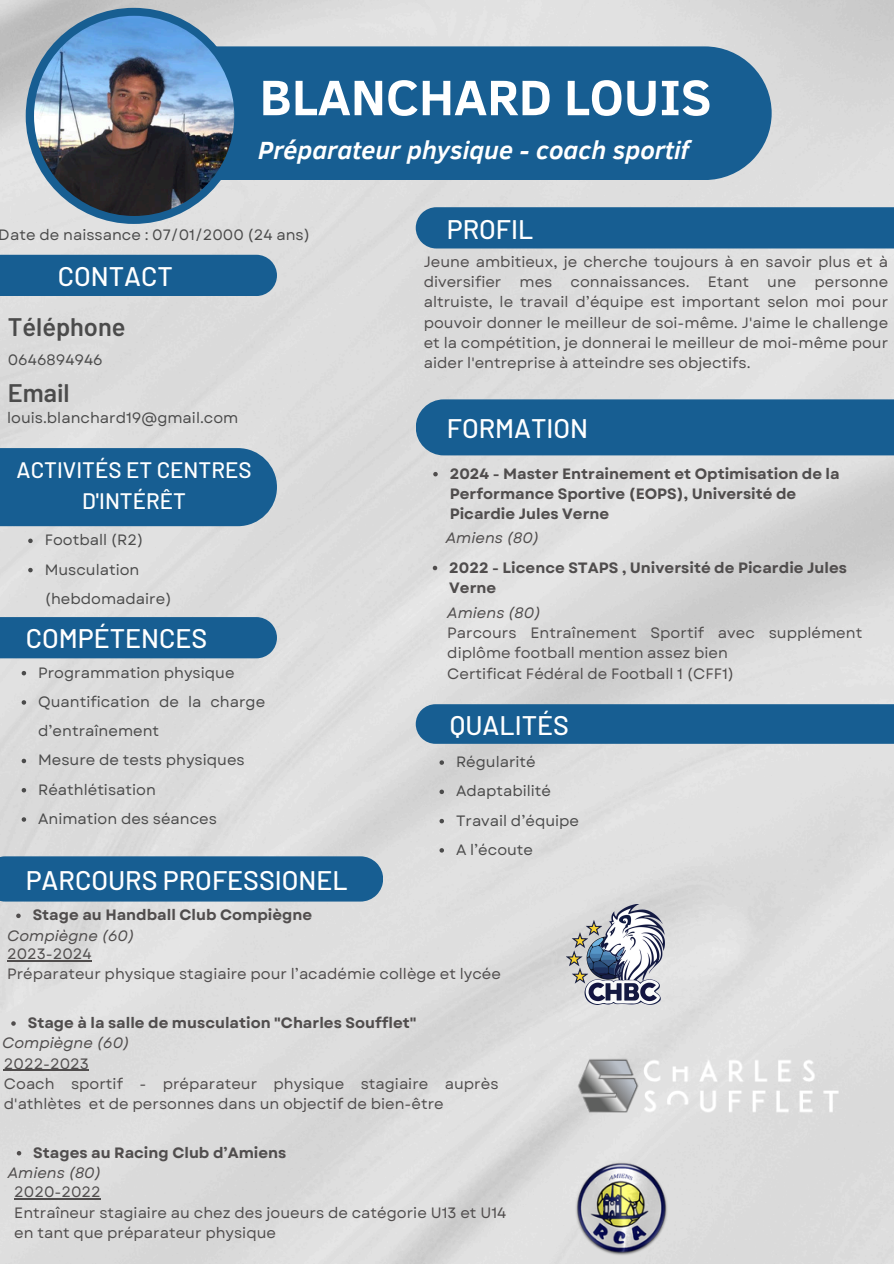
<style>
.page{position:relative;width:894px;height:1264px;background:#fff}
.page>*{position:absolute;margin:0;border:0;box-sizing:border-box;transform-origin:0 0}
.t1{font:700 50.85px "Clear Sans";color:#fff}
.t2{font:500 26.85px "Barlow";color:#fff}
.t3{font:italic 700 25.5px "Clear Sans";color:#fff}
.t4{font:600 25.35px "Barlow";color:#4b4b4b}
.t5{font:500 22.35px/30.3px "Barlow";color:#fff;text-align:center}
.t6{font:15px/20.2px "Garet";color:#504d4d}
.t7{font:15px/29.2px "Garet";color:#4b4b4b}
.t8{font:700 15px/20.2px "Garet";color:#504d4d}
.t9{font:italic 15px "Garet";color:#504d4d}
</style>
<div class="page">
<img style="left:0;top:0;width:893px;height:1263px">
<div style="left:34px;top:46px;width:737px;height:134px;background:#175e92"></div>
<div style="left:26px;top:8px;width:216px;height:216px;background:#175e92;border-radius:50%"></div>
<div style="left:415px;top:207px;width:478px;height:41px;background:#175e92"></div>
<div style="left:0;top:856px;width:383px;height:45px;background:#175e92"></div>
<div style="left:415px;top:399px;width:478px;height:56px;background:#175e92"></div>
<div style="left:0;top:255px;width:277px;height:41px;background:#175e92"></div>
<img style="left:34px;top:16px;width:200px;height:200px;border-radius:50%">
<div style="left:0;top:448px;width:277px;height:78px;background:#175e92"></div>
<img style="left:566px;top:904px;width:98px;height:100px">
<img style="left:566px;top:1045px;width:288px;height:80px">
<img style="left:574px;top:1161px;width:94px;height:94px">
<hr style="left:7px;top:960px;width:85px;height:1px;background:#504d4d">
<svg style="left:16px;top:913px;width:5px;height:5px"></svg>
<svg style="left:28px;top:538px;width:5px;height:5px"></svg>
<svg style="left:28px;top:568px;width:5px;height:4px"></svg>
<svg style="left:432px;top:565px;width:5px;height:5px"></svg>
<svg style="left:433px;top:472px;width:4px;height:4px"></svg>
<svg style="left:11px;top:1021px;width:5px;height:4px"></svg>
<hr style="left:4px;top:1069px;width:85px;height:1px;background:#504d4d">
<hr style="left:14px;top:1198px;width:87px;height:1px;background:#504d4d">
<svg style="left:17px;top:1150px;width:4px;height:5px"></svg>
<div style="left:0;top:617px;width:277px;height:41px;background:#175e92"></div>
<svg style="left:22px;top:671px;width:4px;height:4px"></svg>
<svg style="left:22px;top:700px;width:4px;height:4px"></svg>
<svg style="left:22px;top:758px;width:4px;height:5px"></svg>
<svg style="left:22px;top:788px;width:4px;height:4px"></svg>
<svg style="left:22px;top:817px;width:4px;height:4px"></svg>
<div style="left:415px;top:704px;width:478px;height:39px;background:#175e92"></div>
<svg style="left:439px;top:760px;width:5px;height:4px"></svg>
<svg style="left:439px;top:789px;width:5px;height:5px"></svg>
<svg style="left:439px;top:818px;width:5px;height:5px"></svg>
<svg style="left:439px;top:848px;width:5px;height:4px"></svg>
<p class="t1" style="left:259px;top:60px;width:453px">BLANCHARD LOUIS</p>
<p class="t3" style="left:258px;top:132px;width:432px">Préparateur physique - coach sportif</p>
<p class="t7" style="left:-1px;top:221px;width:313px">Date de naissance : 07/01/2000 (24 ans)</p>
<p class="t2" style="left:58px;top:259px;width:116px">CONTACT</p>
<p class="t4" style="left:8px;top:310px;width:119px">Téléphone</p>
<h2 class="t7" style="left:8px;top:345px;width:96px">0646894946</h2>
<p class="t4" style="left:8px;top:376px;width:63px">Email</p>
<p class="t7" style="left:7px;top:403px;width:233px">louis.blanchard19@gmail.com</p>
<p class="t5" style="left:17px;top:454px;width:236px">ACTIVITÉS ET CENTRES<br>D'INTÉRÊT</p>
<p class="t7" style="left:45px;top:525px;width:100px">Football (R2)</p>
<p class="t7" style="left:45px;top:555px;width:128px">Musculation (hebdomadaire)</p>
<p class="t2" style="left:26px;top:621px;width:183px">COMPÉTENCES</p>
<p class="t7" style="left:38px;top:658px;width:198px">Programmation physique</p>
<p class="t7" style="left:38px;top:687px;width:228px">Quantification de la charge d’entraînement</p>
<p class="t7" style="left:38px;top:745px;width:208px">Mesure de tests physiques</p>
<p class="t7" style="left:38px;top:775px;width:119px">Réathlétisation</p>
<p class="t7" style="left:38px;top:804px;width:180px">Animation des séances</p>
<h3 class="t2" style="left:26px;top:862px;width:323px">PARCOURS PROFESSIONEL</h3>
<p class="t8" style="left:33px;top:905px;width:281px">Stage au Handball Club Compiègne</p>
<h2 class="t9" style="left:7px;top:924px;width:129px">Compiègne (60)</h2>
<h2 class="t2" style="left:446px;top:212px;width:88px">PROFIL</h2>
<h3 class="t6" style="left:423px;top:251px;width:466px;text-align:justify">Jeune ambitieux, je cherche toujours à en savoir plus et à diversifier mes connaissances. Etant une personne altruiste, le travail d’équipe est important selon moi pour pouvoir donner le meilleur de soi-même. J'aime le challenge et la compétition, je donnerai le meilleur de moi-même pour aider l'entreprise à atteindre ses objectifs.</h3>
<p class="t2" style="left:446px;top:410px;width:143px">FORMATION</p>
<p class="t8" style="left:449px;top:463px;width:391px">2024 - Master Entrainement et Optimisation de la<br>Performance Sportive (EOPS), Université de<br>Picardie Jules Verne</p>
<p class="t9" style="left:446px;top:527px;width:95px">Amiens (80)</p>
<p class="t8" style="left:449px;top:557px;width:399px">2022 - Licence STAPS , Université de Picardie Jules<br>Verne</p>
<h2 class="t9" style="left:447px;top:602px;width:95px">Amiens (80)</h2>
<p class="t6" style="left:447px;top:623px;width:416px">Parcours Entraînement Sportif avec supplément diplôme football mention assez bien</p>
<p class="t6" style="left:447px;top:663px;width:288px">Certificat Fédéral de Football 1 (CFF1)</p>
<p class="t2" style="left:449px;top:708px;width:121px">QUALITÉS</p>
<p class="t7" style="left:456px;top:747px;width:81px">Régularité</p>
<p class="t7" style="left:456px;top:776px;width:97px">Adaptabilité</p>
<p class="t7" style="left:456px;top:805px;width:125px">Travail d’équipe</p>
<p class="t7" style="left:456px;top:835px;width:79px">A l’écoute</p>
<p class="t6" style="left:7px;top:943px;width:86px">2023-2024</p>
<h4 class="t6" style="left:7px;top:963px;width:495px">Préparateur physique stagiaire pour l’académie collège et lycée</h4>
<p class="t8" style="left:28px;top:1012px;width:390px">Stage à la salle de musculation "Charles Soufflet"</p>
<h2 class="t9" style="left:2px;top:1032px;width:129px">Compiègne (60)</h2>
<p class="t6" style="left:4px;top:1053px;width:86px">2022-2023</p>
<p class="t6" style="left:4px;top:1073px;width:496px">Coach sportif - préparateur physique stagiaire auprès d'athlètes et de personnes dans un objectif de bien-être</p>
<p class="t8" style="left:33px;top:1142px;width:254px">Stages au Racing Club d’Amiens</p>
<p class="t9" style="left:8px;top:1161px;width:95px">Amiens (80)</p>
<p class="t6" style="left:14px;top:1182px;width:88px">2020-2022</p>
<p class="t6" style="left:14px;top:1202px;width:493px">Entraîneur stagiaire au chez des joueurs de catégorie U13 et U14 en tant que préparateur physique</p>
</div>
